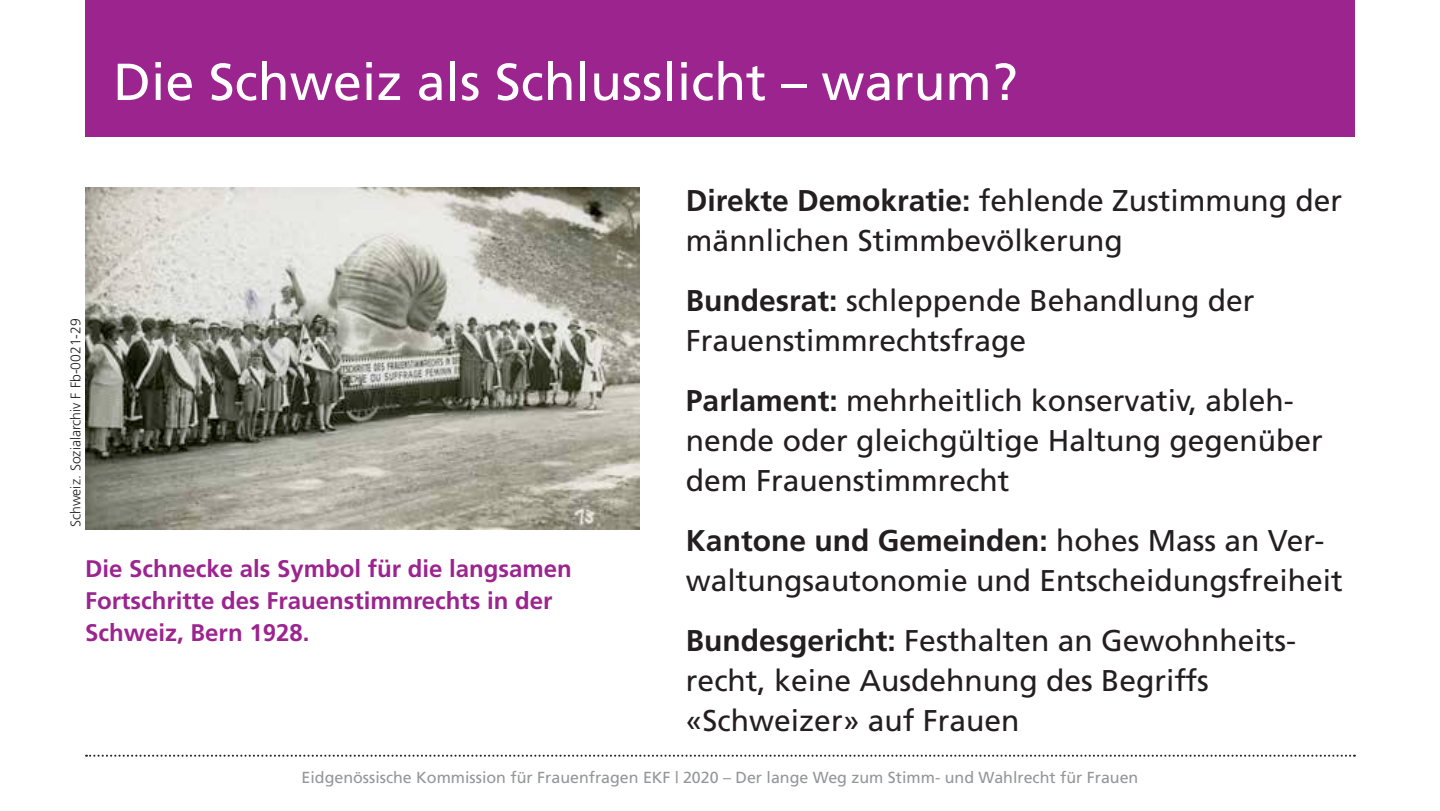
<style>
.page{position:relative;width:1440px;height:811px;background:#fff}
.page>*{position:absolute;margin:0;border:0;box-sizing:border-box;transform-origin:0 0}
.t1{font:52px "Frutiger";color:#fff}
.t2{font:30px/40px "Frutiger";color:#231f20}
.t3{font:700 24px/32px "Frutiger";color:#9c248f}
.t4{font:16px "Frutiger";color:#949698}
.t5{font:300 14px "Frutiger";color:#231f20}
.s1{font-weight:700}
</style>
<div class="page">
<svg style="left:86px;top:754px;width:1269px;height:2px"></svg>
<div style="left:85px;top:0;width:1270px;height:136px;background:#9c248f"></div>
<img style="left:85px;top:187px;width:554px;height:343px">
<h1 class="t1" style="left:113px;top:51px;width:906px">Die Schweiz als Schlusslicht – warum?</h1>
<p class="t5" style="left:68px;top:527px;width:210px;rotate:-90deg">Schweiz. Sozialarchiv F Fb-0021-29</p>
<p class="t3" style="left:85px;top:552px;width:488px">Die Schnecke als Symbol für die langsamen<br>Fortschritte des Frauenstimmrechts in der<br>Schweiz, Bern 1928.</p>
<p class="t2" style="left:686px;top:180px;width:658px"><span class="s1">Direkte Demokratie:</span> fehlende Zustimmung der männlichen Stimmbevölkerung</p>
<p class="t2" style="left:686px;top:280px;width:570px"><span class="s1">Bundesrat:</span> schleppende Behandlung der<br>Frauenstimmrechtsfrage</p>
<p class="t2" style="left:686px;top:380px;width:638px"><span class="s1">Parlament:</span> mehrheitlich konservativ, ableh&shy;nende oder gleichgültige Haltung gegenüber dem Frauenstimmrecht</p>
<p class="t2" style="left:686px;top:520px;width:658px"><span class="s1">Kantone und Gemeinden:</span> hohes Mass an Ver&shy;waltungsautonomie und Entscheidungsfreiheit</p>
<p class="t2" style="left:686px;top:620px;width:609px"><span class="s1">Bundesgericht:</span> Festhalten an Gewohnheits&shy;recht, keine Ausdehnung des Begriffs «Schweizer» auf Frauen</p>
<p class="t4" style="left:302px;top:768px;width:838px">Eidgenössische Kommission für Frauenfragen EKF | 2020 – Der lange Weg zum Stimm- und Wahlrecht für Frauen</p>
</div>
